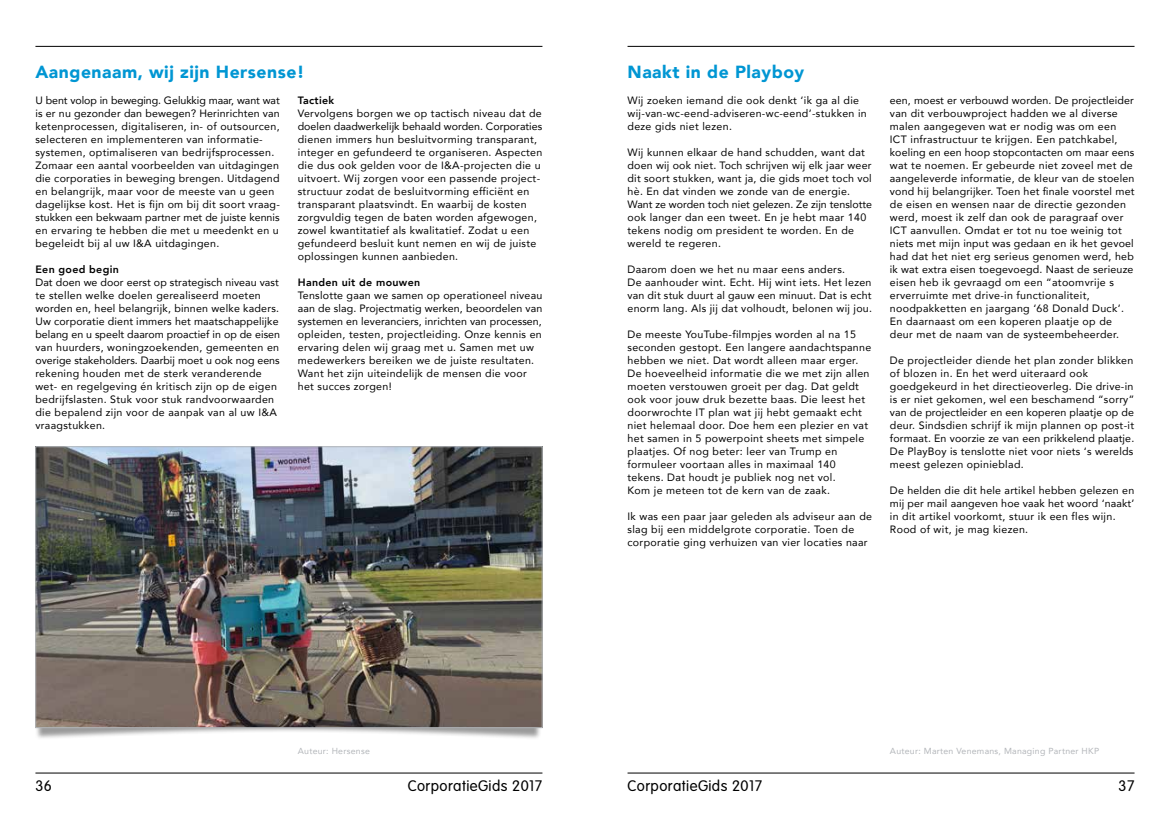
<style>
.page{position:relative;width:1170px;height:815px;background:#fff}
.page>*{position:absolute;margin:0;border:0;box-sizing:border-box;transform-origin:0 0}
.t1{font:900 17.5px "Avenir";letter-spacing:.03em;color:#0096d3}
.t2{font:300 15px "VAG Rounded Std";letter-spacing:.03em;color:#000}
.t3{font:10.62px/13px "Avenir";letter-spacing:.03em;color:#000}
.t4{font:800 10.62px "Avenir";letter-spacing:.03em;color:#000}
.t5{font:8.75px "Avenir";letter-spacing:.03em;color:#b3b6ba}
</style>
<div class="page">
<hr style="left:35px;top:46px;width:507px;height:1px;background:#000">
<hr style="left:35px;top:773px;width:507px;height:1px;background:#000">
<hr style="left:627px;top:46px;width:507px;height:1px;background:#000">
<hr style="left:627px;top:773px;width:507px;height:1px;background:#000">
<div style="left:35px;top:700px;width:507px;height:41px;background:#000;opacity:.4"></div>
<img style="left:37px;top:448px;width:503px;height:278px">
<div style="left:35px;top:446px;width:507px;height:282px;border:1px solid #b3b6ba"></div>
<h1 class="t1" style="left:35px;top:57px;width:271px">Aangenaam, wij zijn Hersense!</h1>
<p class="t3" style="left:35px;top:93px;width:246px">U bent volop in beweging. Gelukkig maar, want wat is er nu gezonder dan bewegen? Herinrichten van ketenprocessen, digitaliseren, in- of outsourcen, selecteren en implementeren van informatie&shy;systemen, optimaliseren van bedrijfsprocessen.<br>Zomaar een aantal voorbeelden van uitdagingen die corporaties in beweging brengen. Uitdagend en belangrijk, maar voor de meeste van u geen dagelijkse kost. Het is fijn om bij dit soort vraag&shy;stukken een bekwaam partner met de juiste kennis en ervaring te hebben die met u meedenkt en u begeleidt bij al uw I&amp;A uitdagingen.</p>
<p class="t4" style="left:35px;top:261px;width:85px">Een goed begin</p>
<p class="t3" style="left:35px;top:276px;width:246px">Dat doen we door eerst op strategisch niveau vast te stellen welke doelen gerealiseerd moeten worden en, heel belangrijk, binnen welke kaders.<br>Uw corporatie dient immers het maatschappelijke belang en u speelt daarom proactief in op de eisen van huurders, woningzoekenden, gemeenten en overige stakeholders. Daarbij moet u ook nog eens rekening houden met de sterk veranderende wet- en regelgeving én kritisch zijn op de eigen bedrijfslasten. Stuk voor stuk randvoorwaarden die bepalend zijn voor de aanpak van al uw I&amp;A vraagstukken.</p>
<p class="t4" style="left:298px;top:92px;width:38px">Tactiek</p>
<p class="t3" style="left:298px;top:106px;width:246px">Vervolgens borgen we op tactisch niveau dat de doelen daadwerkelijk behaald worden. Corporaties dienen immers hun besluitvorming transparant, integer en gefundeerd te organiseren. Aspecten die dus ook gelden voor de I&amp;A-projecten die u uitvoert. Wij zorgen voor een passende project&shy;structuur zodat de besluitvorming efficiënt en transparant plaatsvindt. En waarbij de kosten zorgvuldig tegen de baten worden afgewogen, zowel kwantitatief als kwalitatief. Zodat u een gefundeerd besluit kunt nemen en wij de juiste oplossingen kunnen aanbieden.</p>
<p class="t4" style="left:298px;top:274px;width:124px">Handen uit de mouwen</p>
<p class="t3" style="left:298px;top:289px;width:246px">Tenslotte gaan we samen op operationeel niveau aan de slag. Projectmatig werken, beoordelen van systemen en leveranciers, inrichten van processen, opleiden, testen, projectleiding. Onze kennis en ervaring delen wij graag met u. Samen met uw medewerkers bereiken we de juiste resultaten.<br>Want het zijn uiteindelijk de mensen die voor het succes zorgen!</p>
<h1 class="t1" style="left:627px;top:57px;width:178px">Naakt in de Playboy</h1>
<p class="t3" style="left:627px;top:93px;width:241px">Wij zoeken iemand die ook denkt ‘ik ga al die wij-van-wc-eend-adviseren-wc-eend’-stukken in deze gids niet lezen.</p>
<p class="t3" style="left:627px;top:145px;width:246px">Wij kunnen elkaar de hand schudden, want dat doen wij ook niet. Toch schrijven wij elk jaar weer dit soort stukken, want ja, die gids moet toch vol hè. En dat vinden we zonde van de energie.<br>Want ze worden toch niet gelezen. Ze zijn tenslotte ook langer dan een tweet. En je hebt maar 140 tekens nodig om president te worden. En de wereld te regeren.</p>
<p class="t3" style="left:627px;top:263px;width:246px">Daarom doen we het nu maar eens anders.<br>De aanhouder wint. Echt. Hij wint iets. Het lezen van dit stuk duurt al gauw een minuut. Dat is echt enorm lang. Als jij dat volhoudt, belonen wij jou.</p>
<p class="t3" style="left:627px;top:328px;width:245px">De meeste YouTube-filmpjes worden al na 15 seconden gestopt. Een langere aandachtspanne hebben we niet. Dat wordt alleen maar erger.<br>De hoeveelheid informatie die we met zijn allen moeten verstouwen groeit per dag. Dat geldt ook voor jouw druk bezette baas. Die leest het doorwrochte IT plan wat jij hebt gemaakt echt niet helemaal door. Doe hem een plezier en vat het samen in 5 powerpoint sheets met simpele plaatjes. Of nog beter: leer van Trump en formuleer voortaan alles in maximaal 140 tekens. Dat houdt je publiek nog net vol.<br>Kom je meteen tot de kern van de zaak.</p>
<p class="t3" style="left:627px;top:510px;width:246px">Ik was een paar jaar geleden als adviseur aan de slag bij een middelgrote corporatie. Toen de corporatie ging verhuizen van vier locaties naar</p>
<p class="t3" style="left:889px;top:93px;width:246px">een, moest er verbouwd worden. De projectleider van dit verbouwproject hadden we al diverse malen aangegeven wat er nodig was om een ICT infrastructuur te krijgen. Een patchkabel, koeling en een hoop stopcontacten om maar eens wat te noemen. Er gebeurde niet zoveel met de aangeleverde informatie, de kleur van de stoelen vond hij belangrijker. Toen het finale voorstel met de eisen en wensen naar de directie gezonden werd, moest ik zelf dan ook de paragraaf over ICT aanvullen. Omdat er tot nu toe weinig tot niets met mijn input was gedaan en ik het gevoel had dat het niet erg serieus genomen werd, heb ik wat extra eisen toegevoegd. Naast de serieuze eisen heb ik gevraagd om een “atoomvrije s erverruimte met drive-in functionaliteit, noodpakketten en jaargang ‘68 Donald Duck’.<br>En daarnaast om een koperen plaatje op de deur met de naam van de systeembeheerder.</p>
<p class="t3" style="left:889px;top:354px;width:246px">De projectleider diende het plan zonder blikken of blozen in. En het werd uiteraard ook goedgekeurd in het directieoverleg. Die drive-in is er niet gekomen, wel een beschamend “sorry” van de projectleider en een koperen plaatje op de deur. Sindsdien schrijf ik mijn plannen op post-it formaat. En voorzie ze van een prikkelend plaatje.<br>De PlayBoy is tenslotte niet voor niets ‘s werelds meest gelezen opinieblad.</p>
<p class="t3" style="left:889px;top:484px;width:246px">De helden die dit hele artikel hebben gelezen en mij per mail aangeven hoe vaak het woord ‘naakt’ in dit artikel voorkomt, stuur ik een fles wijn.<br>Rood of wit, je mag kiezen.</p>
<p class="t5" style="left:298px;top:744px;width:74px">Auteur: Hersense</p>
<p class="t5" style="left:889px;top:744px;width:211px">Auteur: Marten Venemans, Managing Partner HKP</p>
<h2 class="t2" style="left:35px;top:777px;width:18px">36</h2>
<h2 class="t2" style="left:407px;top:777px;width:136px">CorporatieGids 2017</h2>
<h2 class="t2" style="left:627px;top:777px;width:136px">CorporatieGids 2017</h2>
<h2 class="t2" style="left:1118px;top:777px;width:17px">37</h2>
</div>
